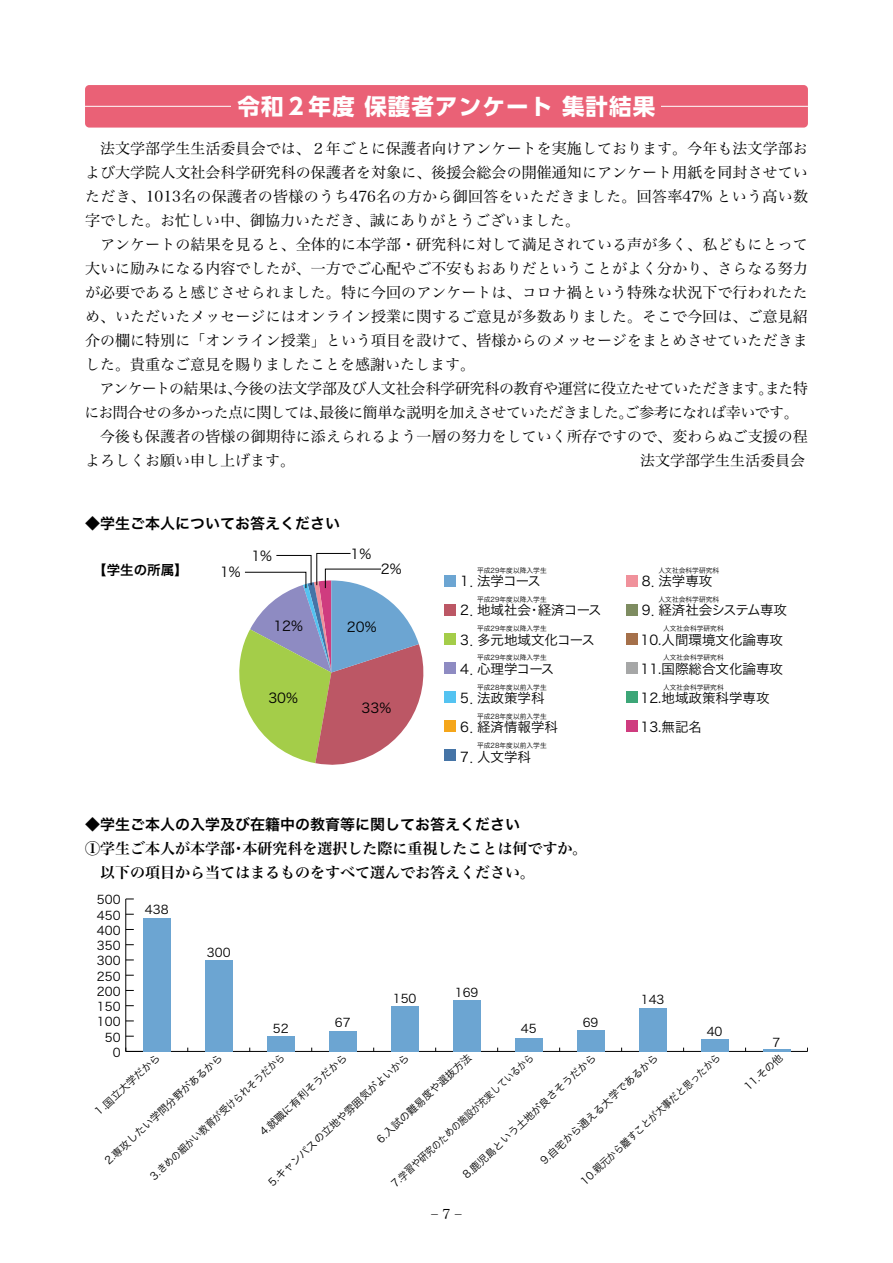
<style>
.page{position:relative;width:893px;height:1263px;background:#fff}
.page>*{position:absolute;margin:0;border:0;box-sizing:border-box;transform-origin:0 0}
.t1{font:700 22.5px "UD Shin Go Pro";letter-spacing:.05em;color:#fff}
.t2{font:15px/24px "Hira Min Pro N W3";letter-spacing:.005em;color:#000}
.t3{font:15px/24px "Hira Min Pro N W6";color:#000}
.t4{font:15px "Hira Kaku Pro N W6";color:#000}
.t5{font:13.5px/29.2px "Hira Kaku Pro W3";color:#000}
.t6{font:13.5px "Hira Kaku Pro N W6";color:#000}
.t7{font:13.5px "Hira Min Pro N W3";color:#000}
.t8{font:12px "Hira Kaku Pro W3";color:#000}
.t9{font:10.5px "Hira Kaku Pro W3";color:#000}
.t10{font:6.75px "Hira Kaku Pro W3";color:#000}
</style>
<div class="page">
<div style="left:85px;top:85px;width:723px;height:43px;background:#ea6176;border-radius:4px"></div>
<hr style="left:85px;top:106px;width:723px;height:1px;background:#fff">
<div style="left:232px;top:95px;width:429px;height:23px;background:#ea6176"></div>
<div style="left:445px;top:575px;width:11px;height:12px;background:#6ca5d2"></div>
<div style="left:445px;top:604px;width:11px;height:12px;background:#bc5765"></div>
<div style="left:445px;top:633px;width:11px;height:12px;background:#a4cd49"></div>
<div style="left:445px;top:662px;width:11px;height:12px;background:#8e8bc2"></div>
<div style="left:445px;top:691px;width:11px;height:12px;background:#54c3f1"></div>
<div style="left:445px;top:720px;width:11px;height:12px;background:#f5a61a"></div>
<div style="left:626px;top:575px;width:12px;height:12px;background:#f0919b"></div>
<div style="left:626px;top:604px;width:12px;height:12px;background:#7e8c61"></div>
<div style="left:626px;top:633px;width:12px;height:12px;background:#a5704a"></div>
<div style="left:626px;top:662px;width:12px;height:12px;background:#a6a7a7"></div>
<div style="left:626px;top:691px;width:12px;height:12px;background:#3ca677"></div>
<div style="left:626px;top:720px;width:12px;height:12px;background:#cf3c7f"></div>
<div style="left:445px;top:749px;width:11px;height:12px;background:#4574a6"></div>
<svg style="left:239px;top:553px;width:185px;height:212px"></svg>
<hr style="left:126px;top:1051px;width:681px;height:1px;background:#000">
<hr style="left:125px;top:899px;width:1px;height:152px;background:#000">
<svg style="left:125px;top:1047px;width:18px;height:5px"></svg>
<div style="left:577px;top:1030px;width:28px;height:21px;background:#6ca5d2"></div>
<div style="left:515px;top:1038px;width:28px;height:13px;background:#6ca5d2"></div>
<div style="left:453px;top:1000px;width:28px;height:51px;background:#6ca5d2"></div>
<div style="left:391px;top:1006px;width:28px;height:45px;background:#6ca5d2"></div>
<div style="left:329px;top:1031px;width:28px;height:20px;background:#6ca5d2"></div>
<div style="left:267px;top:1035px;width:28px;height:16px;background:#6ca5d2"></div>
<div style="left:205px;top:960px;width:28px;height:91px;background:#6ca5d2"></div>
<div style="left:143px;top:918px;width:28px;height:133px;background:#6ca5d2"></div>
<hr style="left:763px;top:1049px;width:27px;height:2px;background:#6ca5d2">
<div style="left:701px;top:1039px;width:27px;height:12px;background:#6ca5d2"></div>
<div style="left:639px;top:1008px;width:28px;height:43px;background:#6ca5d2"></div>
<h1 class="t1" style="left:238px;top:88px;width:419px">令和２年度 保護者アンケート 集計結果</h1>
<p class="t2" style="left:84px;top:135px;width:725px">　法文学部学生生活委員会では、２年ごとに保護者向けアンケートを実施しております。今年も法文学部および大学院人文社会科学研究科の保護者を対象に、後援会総会の開催通知にアンケート用紙を同封させていただき、1013名の保護者の皆様のうち476名の方から御回答をいただきました。回答率47% という高い数字でした。お忙しい中、御協力いただき、誠にありがとうございました。<br>　アンケートの結果を見ると、全体的に本学部・研究科に対して満足されている声が多く、私どもにとって大いに励みになる内容でしたが、一方でご心配やご不安もおありだということがよく分かり、さらなる努力が必要であると感じさせられました。特に今回のアンケートは、コロナ禍という特殊な状況下で行われたため、いただいたメッセージにはオンライン授業に関するご意見が多数ありました。そこで今回は、ご意見紹介の欄に特別に「オンライン授業」という項目を設けて、皆様からのメッセージをまとめさせていただきました。貴重なご意見を賜りましたことを感謝いたします。<br>　アンケートの結果は、今後の法文学部及び人文社会科学研究科の教育や運営に役立たせていただきます。また特にお問合せの多かった点に関しては、最後に簡単な説明を加えさせていただきました。ご参考になれば幸いです。　今後も保護者の皆様の御期待に添えられるよう一層の努力をしていく所存ですので、変わらぬご支援の程よろしくお願い申し上げます。</p>
<p class="t2" style="left:640px;top:447px;width:166px">法文学部学生生活委員会</p>
<p class="t4" style="left:85px;top:509px;width:256px">◆学生ご本人についてお答えください</p>
<p class="t6" style="left:93px;top:558px;width:96px">【学生の所属】</p>
<p class="t5" style="left:251px;top:540px;width:22px">1%</p>
<p class="t5" style="left:220px;top:557px;width:22px">1%</p>
<p class="t5" style="left:350px;top:538px;width:22px">1%</p>
<p class="t5" style="left:381px;top:554px;width:22px">2%</p>
<p class="t5" style="left:273px;top:610px;width:31px">12%</p>
<p class="t5" style="left:347px;top:611px;width:31px">20%</p>
<p class="t5" style="left:268px;top:682px;width:31px">30%</p>
<p class="t5" style="left:362px;top:693px;width:31px">33%</p>
<p class="t10" style="left:477px;top:564px;width:71px">平成29年度以降入学生</p>
<p class="t10" style="left:477px;top:593px;width:71px">平成29年度以降入学生</p>
<p class="t10" style="left:477px;top:622px;width:71px">平成29年度以降入学生</p>
<p class="t10" style="left:477px;top:652px;width:71px">平成29年度以降入学生</p>
<p class="t10" style="left:477px;top:681px;width:71px">平成28年度以前入学生</p>
<p class="t10" style="left:477px;top:710px;width:71px">平成28年度以前入学生</p>
<p class="t10" style="left:477px;top:739px;width:71px">平成28年度以前入学生</p>
<p class="t5" style="left:458px;top:565px;width:145px">１．法学コース<br>２．地域社会・経済コース<br>３．多元地域文化コース<br>４．心理学コース<br>５．法政策学科<br>６．経済情報学科<br>７．人文学科</p>
<p class="t4" style="left:85px;top:810px;width:436px">◆学生ご本人の入学及び在籍中の教育等に関してお答えください</p>
<p class="t3" style="left:85px;top:835px;width:504px">①学生ご本人が本学部・本研究科を選択した際に重視したことは何ですか。　以下の項目から当てはまるものをすべて選んでお答えください。</p>
<p class="t8" style="left:97px;top:889px;width:25px">500</p>
<p class="t8" style="left:97px;top:904px;width:25px">450</p>
<p class="t8" style="left:97px;top:920px;width:25px">400</p>
<p class="t8" style="left:97px;top:935px;width:25px">350</p>
<p class="t8" style="left:97px;top:950px;width:25px">300</p>
<p class="t8" style="left:97px;top:965px;width:25px">250</p>
<p class="t8" style="left:97px;top:981px;width:25px">200</p>
<p class="t8" style="left:97px;top:996px;width:25px">150</p>
<p class="t8" style="left:145px;top:899px;width:25px">438</p>
<p class="t8" style="left:207px;top:942px;width:25px">300</p>
<p class="t8" style="left:393px;top:987px;width:25px">150</p>
<p class="t8" style="left:455px;top:982px;width:25px">169</p>
<p class="t10" style="left:658px;top:564px;width:62px">人文社会科学研究科</p>
<p class="t10" style="left:658px;top:593px;width:62px">人文社会科学研究科</p>
<p class="t10" style="left:663px;top:622px;width:62px">人文社会科学研究科</p>
<p class="t10" style="left:663px;top:652px;width:62px">人文社会科学研究科</p>
<p class="t10" style="left:663px;top:681px;width:62px">人文社会科学研究科</p>
<p class="t5" style="left:639px;top:565px;width:149px">８．法学専攻<br>９．経済社会システム専攻<br>10.人間環境文化論専攻<br>11.国際総合文化論専攻<br>12.地域政策科学専攻<br>13.無記名</p>
<p class="t8" style="left:641px;top:989px;width:25px">143</p>
<p class="t8" style="left:97px;top:1011px;width:25px">100</p>
<p class="t8" style="left:583px;top:1012px;width:17px">69</p>
<p class="t8" style="left:335px;top:1012px;width:17px">67</p>
<p class="t8" style="left:273px;top:1018px;width:17px">52</p>
<p class="t8" style="left:521px;top:1018px;width:17px">45</p>
<p class="t8" style="left:707px;top:1021px;width:17px">40</p>
<p class="t8" style="left:105px;top:1026px;width:17px">50</p>
<p class="t8" style="left:773px;top:1031px;width:9px">7</p>
<p class="t8" style="left:113px;top:1041px;width:9px">0</p>
<p class="t9" style="left:372px;top:1134px;width:126px;rotate:-43deg">6.入試の難易度や選抜方法</p>
<p class="t9" style="left:576px;top:1176px;width:188px;rotate:-43deg">10.親元から離すことが大事だと思ったから</p>
<p class="t9" style="left:740px;top:1081px;width:49px;rotate:-43deg">11.その他</p>
<p class="t9" style="left:387px;top:1178px;width:192px;rotate:-43deg">7.学習や研究のための施設が充実しているから</p>
<p class="t9" style="left:145px;top:1171px;width:181px;rotate:-43deg">3.きめの細かい教育が受けられそうだから</p>
<p class="t9" style="left:536px;top:1155px;width:158px;rotate:-43deg">9.自宅から通える大学であるから</p>
<p class="t9" style="left:264px;top:1177px;width:189px;rotate:-43deg">5.キャンパスの立地や雰囲気がよいから</p>
<p class="t9" style="left:100px;top:1155px;width:158px;rotate:-43deg">2.専攻したい学問分野があるから</p>
<p class="t9" style="left:458px;top:1170px;width:179px;rotate:-43deg">8.鹿児島という土地が良さそうだから</p>
<p class="t9" style="left:255px;top:1127px;width:116px;rotate:-43deg">4.就職に有利そうだから</p>
<p class="t9" style="left:89px;top:1108px;width:88px;rotate:-43deg">１.国立大学だから</p>
<p class="t7" style="left:431px;top:1202px;width:32px">– 7 –</p>
</div>
